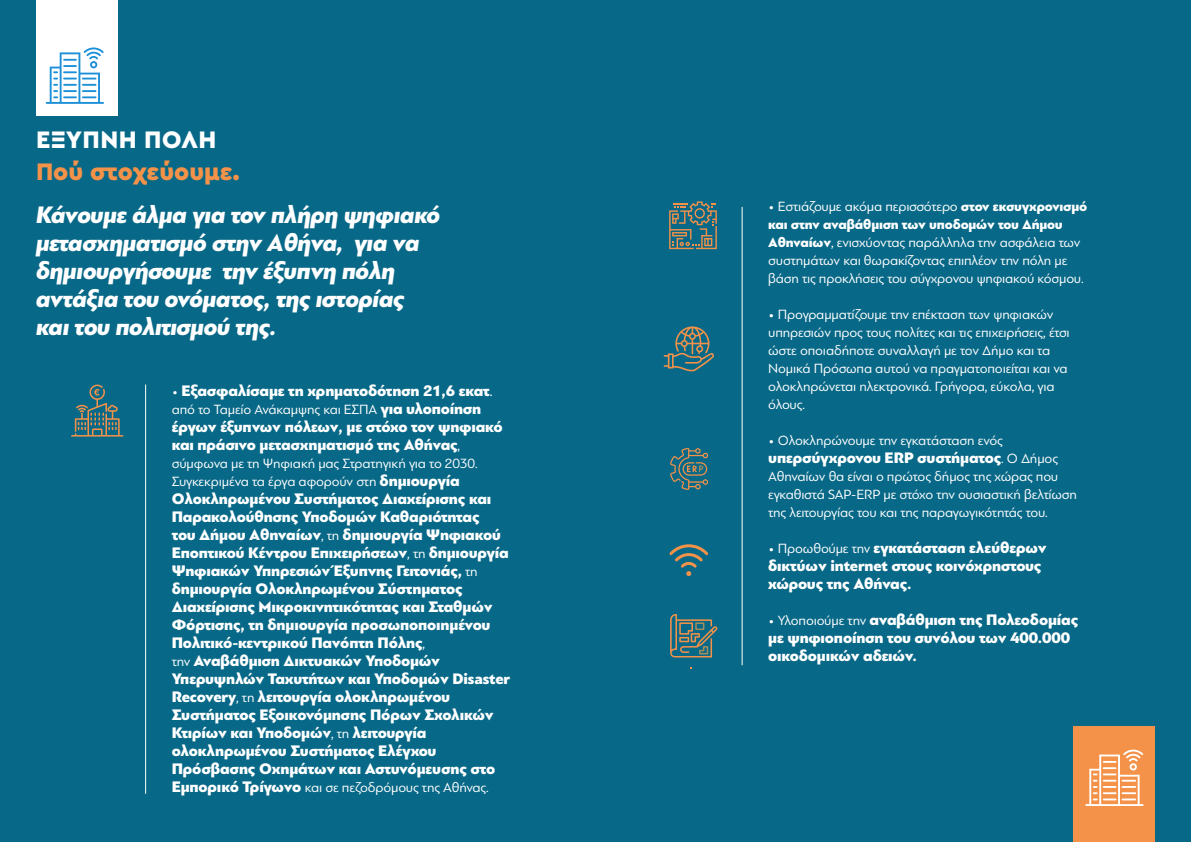
<style>
.page{position:relative;width:1191px;height:842px;background:#076887}
.page>*{position:absolute;margin:0;border:0;box-sizing:border-box;transform-origin:0 0}
.t1{font:italic 900 25px/28px "PF Bague Sans Pro";letter-spacing:-.015em;color:#fff}
.t2{font:900 25px "Cera GR";color:#f49249}
.t3{font:900 25px "Cera GR";letter-spacing:.02em;color:#fff}
.t4{font:900 16px/18px "PF Bague Sans Pro";letter-spacing:-.01em;color:#fff}
.t5{font:14px/18px "PF Bague Sans Pro";letter-spacing:-.01em;color:#fff}
.s1{font-weight:400;font-size:14px}
.s2{font-weight:400}
.s3{font-weight:900;font-size:16px}
.s4{font-weight:900}
</style>
<div class="page">
<hr style="left:741px;top:207px;width:1px;height:458px;background:#fff">
<div style="left:1074px;top:727px;width:81px;height:115px;background:#f49249"></div>
<svg style="left:1085px;top:750px;width:58px;height:56px"></svg>
<svg style="left:669px;top:544px;width:39px;height:32px"></svg>
<svg style="left:663px;top:326px;width:51px;height:45px"></svg>
<svg style="left:670px;top:448px;width:38px;height:42px"></svg>
<svg style="left:670px;top:614px;width:47px;height:43px"></svg>
<svg style="left:669px;top:201px;width:48px;height:48px"></svg>
<hr style="left:145px;top:385px;width:1px;height:409px;background:#fff">
<svg style="left:71px;top:385px;width:52px;height:52px"></svg>
<div style="left:36px;top:0;width:81px;height:115px;background:#fff"></div>
<svg style="left:46px;top:47px;width:58px;height:57px"></svg>
<h1 class="t3" style="left:36px;top:125px;width:182px">ΈΞΥΠΝΗ ΠΌΛΗ</h1>
<h1 class="t2" style="left:36px;top:158px;width:205px">Πού στοχεύουμε.</h1>
<h1 class="t1" style="left:36px;top:201px;width:406px">Κάνουμε άλμα για τον πλήρη ψηφιακό μετασχηματισμό στην Αθήνα, για να δημιουργήσουμε την έξυπνη πόλη αντάξια του ονόματος, της ιστορίας και του πολιτισμού της.</h1>
<p class="t4" style="left:172px;top:382px;width:322px"><span class="s1">•</span> Εξασφαλίσαμε τη χρηματοδότηση 21,6 εκατ<span class="s2">.</span></p>
<p class="t5" style="left:172px;top:400px;width:311px">από το Ταμείο Ανάκαμψης και ΕΣΠΑ <span class="s3">για υλοποίηση</span></p>
<p class="t4" style="left:172px;top:418px;width:333px">έργων έξυπνων πόλεων, με στόχο τον ψηφιακό και πράσινο μετασχηματισμό της Αθήνας<span class="s1">,</span></p>
<p class="t5" style="left:172px;top:454px;width:307px">σύμφωνα με τη Ψηφιακή μας Στρατηγική για το 2030.<br>Συγκεκριμένα τα έργα αφορούν στη <span class="s3">δημιουργία</span></p>
<p class="t4" style="left:172px;top:490px;width:340px">Ολοκληρωμένου Συστήματος Διαχείρισης και Παρακολούθησης Υποδομών Καθαριότητας<br>του Δήμου Αθηναίων<span class="s1">, τη</span> δημιουργία Ψηφιακού Εποπτικού Κέντρου Επιχειρήσεων<span class="s1">, τη</span> δημιουργία Ψηφιακών Υπηρεσιών Έξυπνης Γειτονιάς, <span class="s1">τη </span>δημιουργία Ολοκληρωμένου Σύστηματος Διαχείρισης Μικροκινητικότητας και Σταθμών Φόρτισης, τη δημιουργία προσωποποιημένου Πολιτικό-κεντρικού Πανόπτη Πόλης<span class="s1">,<br>την</span> Αναβάθμιση Δικτυακών Υποδομών Υπερυψηλών Ταχυτήτων και Υποδομών Disaster Recovery<span class="s1">, τη</span> λειτουργία ολοκληρωμένου Συστήματος Εξοικονόμησης Πόρων Σχολικών Κτιρίων και Υποδομών<span class="s1">, τη</span> λειτουργία ολοκληρωμένου Συστήματος Ελέγχου Πρόσβασης Οχημάτων και Αστυνόμευσης στο</p>
<p class="t5" style="left:172px;top:778px;width:319px"><span class="s3">Εμπορικό Τρίγωνο</span> και σε πεζοδρόμους της Αθήνας.</p>
<p class="t5" style="left:768px;top:198px;width:320px">• Εστιάζουμε ακόμα περισσότερο <span class="s4">στον εκσυγχρονισμό και στην αναβάθμιση των υποδομών του Δήμου Αθηναίων</span>, ενισχύοντας παράλληλα την ασφάλεια των συστημάτων και θωρακίζοντας επιπλέον την πόλη με βάση τις προκλήσεις του σύγχρονου ψηφιακού κόσμου.</p>
<p class="t5" style="left:768px;top:306px;width:303px">• Προγραμματίζουμε την επέκταση των ψηφιακών υπηρεσιών προς τους πολίτες και τις επιχειρήσεις, έτσι ώστε οποιαδήποτε συναλλαγή με τον Δήμο και τα Νομικά Πρόσωπα αυτού να πραγματοποιείται και να ολοκληρώνεται ηλεκτρονικά. Γρήγορα, εύκολα, για όλους.</p>
<p class="t5" style="left:768px;top:432px;width:236px">• Ολοκληρώνουμε την εγκατάσταση ενός</p>
<p class="t4" style="left:768px;top:449px;width:291px">υπερσύγχρονου ERP συστήματος<span class="s1">. Ο Δήμος</span></p>
<p class="t5" style="left:768px;top:468px;width:310px">Αθηναίων θα είναι ο πρώτος δήμος της χώρας που εγκαθιστά SAP-ERP με στόχο την ουσιαστική βελτίωση της λειτουργίας του και της παραγωγικότητάς του.</p>
<p class="t4" style="left:768px;top:539px;width:280px"><span class="s1">• Προωθούμε την</span> εγκατάσταση ελεύθερων δικτύων internet στους κοινόχρηστους χώρους της Αθήνας.</p>
<p class="t4" style="left:768px;top:611px;width:311px"><span class="s1">• Υλοποιούμε την</span> αναβάθμιση της Πολεοδομίας με ψηφιοποίηση του συνόλου των 400.000 οικοδομικών αδειών.</p>
</div>
